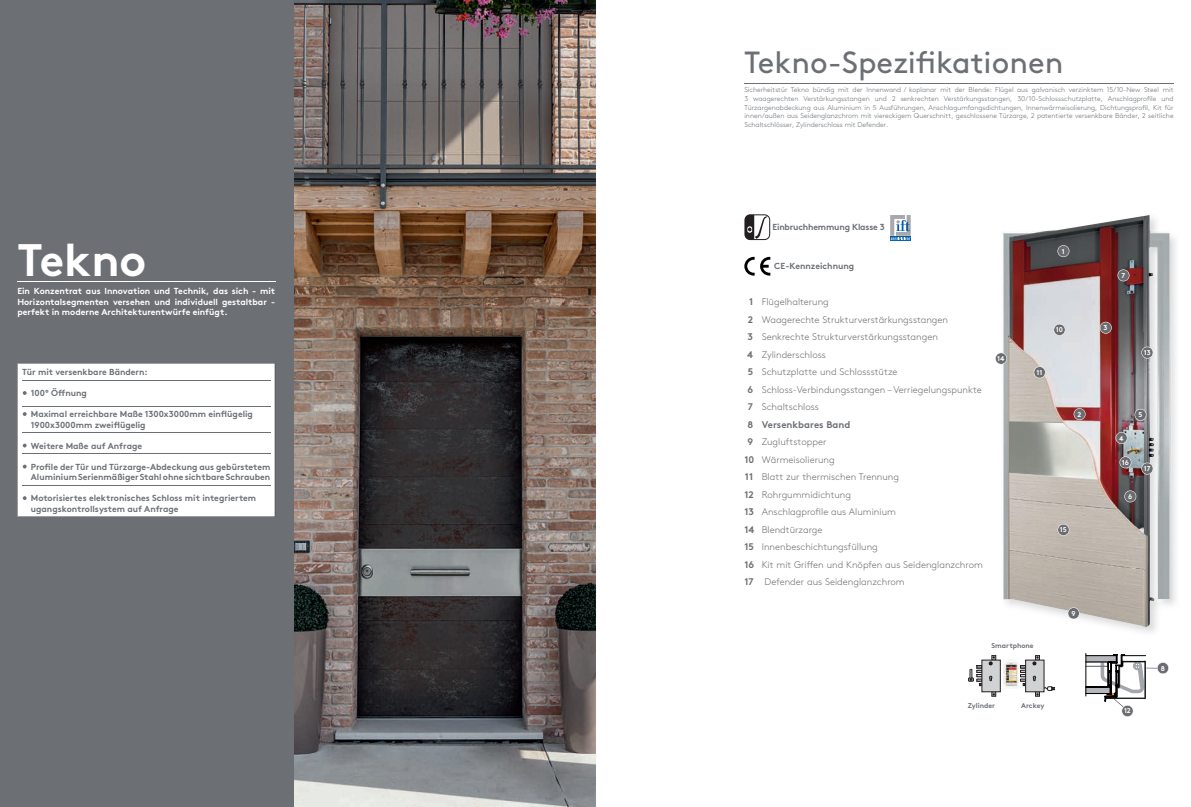
<style>
.page{position:relative;width:1191px;height:807px;background:#fff}
.page>*{position:absolute;margin:0;border:0;box-sizing:border-box;transform-origin:0 0}
.t1{font:700 45.5px "Brown";color:#fff}
.t2{font:30.62px "Brown";color:#6c7075}
.t3{font:300 9.62px "Brown";color:#6c7075}
.t4{font:700 9.62px "Brown";color:#6c7075}
.t5{font:700 8.75px/10.5px "Brown";color:#6c7075}
.t6{font:700 8.75px/10.5px "Brown";color:#fff;text-align:justify}
.t7{font:700 8.75px "Brown";letter-spacing:-.02em;color:#6c7075}
.t8{font:300 7px/8.8px "Brown";color:#6c7075;text-align:justify}
.t9{font:700 7px "Brown";color:#fff}
.t10{font:700 7px "Brown";color:#6c7075}
.s1{font-weight:700}
</style>
<div class="page">
<img style="left:293px;top:0;width:303px;height:806px">
<div style="left:0;top:0;width:293px;height:806px;background:#6c7075"></div>
<div style="left:17px;top:363px;width:258px;height:153px;background:#fff"></div>
<hr style="left:22px;top:380px;width:248px;height:1px;background:#6c7075">
<hr style="left:22px;top:406px;width:248px;height:1px;background:#6c7075">
<hr style="left:22px;top:432px;width:248px;height:1px;background:#6c7075">
<hr style="left:22px;top:453px;width:248px;height:1px;background:#6c7075">
<hr style="left:22px;top:485px;width:248px;height:1px;background:#6c7075">
<hr style="left:17px;top:281px;width:259px;height:1px;background:#fff">
<img style="left:1001px;top:215px;width:171px;height:411px">
<div style="left:744px;top:214px;width:26px;height:26px;border:1px solid #231f20;border-radius:5px"></div>
<svg style="left:745px;top:215px;width:22px;height:24px"></svg>
<hr style="left:890px;top:237px;width:20px;height:4px;background:#0962ad">
<svg style="left:890px;top:215px;width:20px;height:25px"></svg>
<svg style="left:744px;top:257px;width:10px;height:18px"></svg>
<svg style="left:760px;top:257px;width:10px;height:18px"></svg>
<svg style="left:991px;top:691px;width:5px;height:5px"></svg>
<div style="left:981px;top:659px;width:19px;height:32px;background:#d1d2d4"></div>
<svg style="left:988px;top:655px;width:8px;height:10px"></svg>
<svg style="left:989px;top:675px;width:3px;height:5px"></svg>
<svg style="left:968px;top:665px;width:14px;height:20px"></svg>
<svg style="left:1010px;top:655px;width:44px;height:41px"></svg>
<div style="left:1047px;top:667px;width:7px;height:15px;background:#fff"></div>
<img style="left:1004px;top:659px;width:14px;height:29px">
<svg style="left:1057px;top:245px;width:12px;height:12px"></svg>
<svg style="left:1067px;top:607px;width:12px;height:12px"></svg>
<svg style="left:1117px;top:269px;width:12px;height:12px"></svg>
<svg style="left:1073px;top:408px;width:12px;height:12px"></svg>
<svg style="left:1115px;top:432px;width:12px;height:11px"></svg>
<svg style="left:1124px;top:490px;width:12px;height:12px"></svg>
<svg style="left:1134px;top:408px;width:12px;height:12px"></svg>
<svg style="left:1053px;top:324px;width:12px;height:11px"></svg>
<svg style="left:1141px;top:346px;width:12px;height:12px"></svg>
<svg style="left:1085px;top:653px;width:83px;height:63px"></svg>
<svg style="left:995px;top:352px;width:12px;height:12px"></svg>
<svg style="left:1057px;top:523px;width:12px;height:12px"></svg>
<svg style="left:1119px;top:456px;width:12px;height:12px"></svg>
<svg style="left:1141px;top:462px;width:12px;height:12px"></svg>
<svg style="left:1033px;top:366px;width:12px;height:12px"></svg>
<svg style="left:1099px;top:321px;width:12px;height:12px"></svg>
<svg style="left:23px;top:391px;width:4px;height:3px"></svg>
<svg style="left:23px;top:412px;width:4px;height:3px"></svg>
<svg style="left:23px;top:443px;width:4px;height:4px"></svg>
<svg style="left:23px;top:464px;width:4px;height:4px"></svg>
<svg style="left:23px;top:496px;width:4px;height:3px"></svg>
<hr style="left:744px;top:83px;width:429px;height:1px;background:#6c7075">
<h1 class="t1" style="left:17px;top:223px;width:130px">Tekno</h1>
<p class="t6" style="left:17px;top:284px;width:259px">Ein Konzentrat aus Innovation und Technik, das sich - mit Horizontalsegmenten versehen und individuell gestaltbar - perfekt in moderne Architekturentwürfe einfügt.</p>
<p class="t5" style="left:22px;top:365px;width:127px">Tür mit versenkbare Bändern:</p>
<p class="t5" style="left:31px;top:386px;width:58px">100° Öffnung</p>
<p class="t5" style="left:31px;top:407px;width:224px">Maximal erreichbare Maße 1300x3000mm einflügelig<br>1900x3000mm zweiflügelig</p>
<p class="t5" style="left:31px;top:439px;width:113px">Weitere Maße auf Anfrage</p>
<p class="t5" style="left:31px;top:460px;width:241px">Profile der Tür und Türzarge-Abdeckung aus gebürstetem<br>AluminiumSerienmäßigerStahlohne sichtbareSchrauben</p>
<p class="t5" style="left:31px;top:491px;width:227px">Motorisiertes elektronisches Schloss mit integriertem ugangskontrollsystem auf Anfrage</p>
<h2 class="t2" style="left:744px;top:39px;width:320px">Tekno-Spezifikationen</h2>
<p class="t8" style="left:744px;top:85px;width:431px">Sicherheitstür Tekno bündig mit der Innenwand / koplanar mit der Blende: Flügel aus galvanisch verzinktem 15/10-New Steel mit 3 waagerechten Verstärkungsstangen und 2 senkrechten Verstärkungsstangen, 30/10-Schlossschutzplatte, Anschlagprofile und Türzargenabdeckung aus Aluminium in 5 Ausführungen, Anschlagumfangsdichtungen, Innenwärmeisolierung, Dichtungsprofil, Kit für innen/außen aus Seidenglanzchrom mit viereckigem Querschnitt, geschlossene Türzarge, 2 patentierte versenkbare Bänder, 2 seitliche Schaltschlösser, Zylinderschloss mit Defender.</p>
<p class="t7" style="left:772px;top:220px;width:114px">Einbruchhemmung Klasse 3</p>
<p class="t5" style="left:774px;top:260px;width:81px">CE-Kennzeichnung</p>
<h3 class="t3" style="left:749px;top:294px;width:81px"><span class="s1">1</span> Flügelhalterung</h3>
<h3 class="t3" style="left:748px;top:312px;width:202px"><span class="s1">2</span> Waagerechte Strukturverstärkungsstangen</h3>
<h3 class="t3" style="left:747px;top:329px;width:192px"><span class="s1">3</span> Senkrechte Strukturverstärkungsstangen</h3>
<h3 class="t3" style="left:747px;top:347px;width:80px"><span class="s1">4</span> Zylinderschloss</h3>
<h3 class="t3" style="left:747px;top:364px;width:151px"><span class="s1">5</span> Schutzplatte und Schlossstütze</h3>
<h3 class="t3" style="left:747px;top:382px;width:236px"><span class="s1">6</span> Schloss-Verbindungsstangen – Verriegelungspunkte</h3>
<h3 class="t3" style="left:748px;top:399px;width:73px"><span class="s1">7</span> Schaltschloss</h3>
<h3 class="t4" style="left:747px;top:416px;width:105px">8 Versenkbares Band</h3>
<h3 class="t3" style="left:747px;top:434px;width:80px"><span class="s1">9</span> Zugluftstopper</h3>
<h3 class="t3" style="left:744px;top:452px;width:92px"><span class="s1">10</span> Wärmeisolierung</h3>
<h3 class="t3" style="left:745px;top:469px;width:156px"><span class="s1">11</span> Blatt zur thermischen Trennung</h3>
<h3 class="t3" style="left:744px;top:487px;width:108px"><span class="s1">12</span> Rohrgummidichtung</h3>
<h3 class="t3" style="left:744px;top:504px;width:153px"><span class="s1">13</span> Anschlagprofile aus Aluminium</h3>
<h3 class="t3" style="left:744px;top:522px;width:80px"><span class="s1">14</span> Blendtürzarge</h3>
<h3 class="t3" style="left:744px;top:539px;width:135px"><span class="s1">15</span> Innenbeschichtungsfüllung</h3>
<h3 class="t3" style="left:744px;top:557px;width:240px"><span class="s1">16</span> Kit mit Griffen und Knöpfen aus Seidenglanzchrom</h3>
<h3 class="t3" style="left:744px;top:574px;width:162px"><span class="s1">17</span> Defender aus Seidenglanzchrom</h3>
<p class="t9" style="left:997px;top:353px;width:9px">14</p>
<p class="t9" style="left:1036px;top:366px;width:7px">11</p>
<p class="t10" style="left:991px;top:639px;width:44px">Smartphone</p>
<p class="t9" style="left:1061px;top:245px;width:4px">1</p>
<p class="t9" style="left:1055px;top:324px;width:9px">10</p>
<p class="t9" style="left:1077px;top:408px;width:5px">2</p>
<p class="t9" style="left:1059px;top:524px;width:8px">15</p>
<p class="t9" style="left:1071px;top:607px;width:6px">9</p>
<p class="t10" style="left:967px;top:699px;width:29px">Zylinder</p>
<p class="t10" style="left:1021px;top:699px;width:25px">Arckey</p>
<p class="t9" style="left:1121px;top:269px;width:5px">7</p>
<p class="t9" style="left:1103px;top:322px;width:6px">3</p>
<p class="t9" style="left:1143px;top:347px;width:8px">13</p>
<p class="t9" style="left:1119px;top:432px;width:6px">4</p>
<p class="t9" style="left:1121px;top:456px;width:9px">16</p>
<p class="t9" style="left:1138px;top:409px;width:5px">5</p>
<p class="t9" style="left:1143px;top:462px;width:8px">17</p>
<p class="t9" style="left:1128px;top:490px;width:6px">6</p>
<p class="t9" style="left:1124px;top:705px;width:8px">12</p>
<p class="t9" style="left:1160px;top:662px;width:6px">8</p>
</div>
